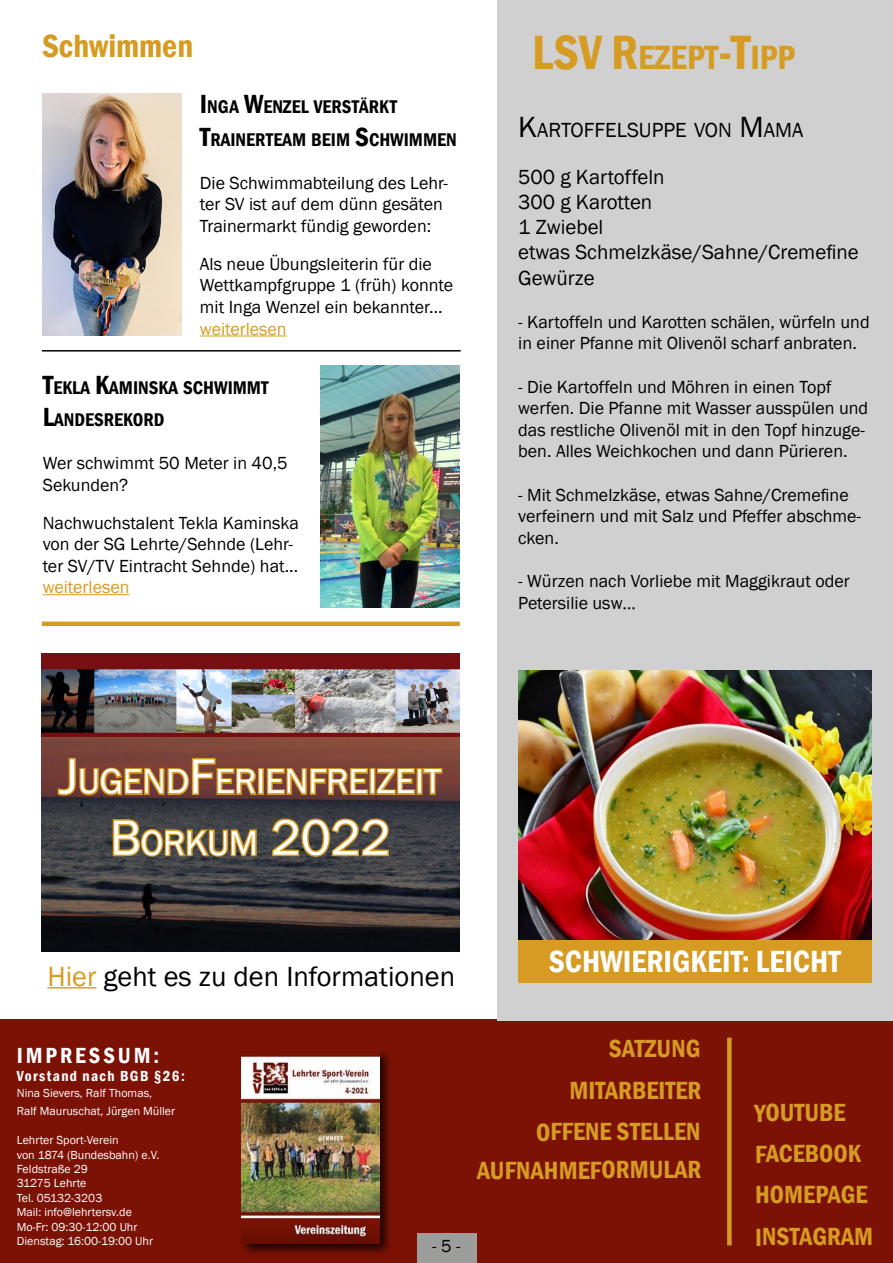
<style>
.page{position:relative;width:893px;height:1263px;background:#fff}
.page>*{position:absolute;margin:0;border:0;box-sizing:border-box;transform-origin:0 0}
.t1{font:51px "Franklin Gothic";color:#fff}
.t2{font:35.7px "Franklin Gothic";color:#fff}
.t3{font:600 condensed 34.65px "Franklin Gothic";color:#d69b22}
.t4{font:600 condensed 33px "Franklin Gothic";color:#d69b22}
.t5{font:600 condensed 31.5px "Franklin Gothic";color:#fff}
.t6{font:28.5px "Franklin Gothic";color:#000}
.t7{font:600 condensed 25.5px "Franklin Gothic";letter-spacing:-.005em;color:#d69b22}
.t8{font:600 condensed 22.5px "Franklin Gothic";letter-spacing:.13em;color:#fff}
.t9{font:21px/25.2px "Franklin Gothic";color:#000}
.t10{font:21px "Franklin Gothic";color:#000}
.t11{font:600 condensed 18.9px/32.4px "Franklin Gothic";color:#000}
.t12{font:18px/21.6px "Franklin Gothic";color:#000}
.t13{font:18px "Franklin Gothic";color:#d69b22}
.t14{font:600 condensed 15px "Franklin Gothic";letter-spacing:.09em;color:#fff}
.t15{font:12px/14.4px "Franklin Gothic";color:#fff}
.s1{font-size:27px}
.s2{font-size:49.5px}
.s3{font-size:30px}
.s4{font-size:51px}
.s5{font-size:35.7px}
.s6{color:#d69b22}
</style>
<div class="page">
<div style="left:0;top:1020px;width:893px;height:243px;background:#7c1206"></div>
<hr style="left:42px;top:350px;width:419px;height:2px;background:#000">
<div style="left:497px;top:0;width:396px;height:1021px;background:#d0d0d0"></div>
<div style="left:518px;top:940px;width:353px;height:42px;background:#d69b22"></div>
<img style="left:518px;top:671px;width:353px;height:269px">
<div style="left:417px;top:1233px;width:60px;height:30px;background:#9d9d9c"></div>
<div style="left:42px;top:621px;width:418px;height:5px;background:#d69b22"></div>
<div style="left:727px;top:1037px;width:5px;height:208px;background:#d69b22"></div>
<div style="left:239px;top:1048px;width:154px;height:209px;background:#000;opacity:.75"></div>
<img style="left:241px;top:1050px;width:138px;height:193px">
<hr style="left:47px;top:987px;width:50px;height:1px;background:#d69b22">
<img style="left:41px;top:737px;width:419px;height:215px">
<svg style="left:56px;top:756px;width:203px;height:44px;background:#955e2e"></svg>
<div style="left:258px;top:768px;width:6px;height:27px;border:3px solid #d69b22"></div>
<svg style="left:265px;top:762px;width:179px;height:38px;background:#9c662e"></svg>
<svg style="left:111px;top:817px;width:147px;height:42px;background:#7f6737"></svg>
<svg style="left:270px;top:817px;width:121px;height:41px;background:#7d6637"></svg>
<img style="left:41px;top:654px;width:419px;height:83px">
<img style="left:42px;top:94px;width:140px;height:242px">
<img style="left:320px;top:365px;width:140px;height:243px">
<hr style="left:43px;top:594px;width:86px;height:1px;background:#d69b22">
<hr style="left:200px;top:336px;width:87px;height:1px;background:#d69b22">
<h3 class="t4" style="left:42px;top:24px;width:153px">Schwimmen</h3>
<p class="t11" style="left:200px;top:90px;width:258px"><span class="s1">I</span> NGA <span class="s1">W</span>ENZEL VERSTÄRKT<br><span class="s1">T</span>RAINERTEAM BEIM <span class="s1">S</span>CHWIMMEN</p>
<p class="t12" style="left:200px;top:172px;width:250px">Die Schwimmabteilung des Lehr&shy;ter SV ist auf dem dünn gesäten<br>Trainermarkt fündig geworden:</p>
<p class="t12" style="left:200px;top:253px;width:255px">Als neue Übungsleiterin für die<br>Wettkampfgruppe 1 (früh) konnte mit Inga Wenzel ein bekannter...</p>
<p class="t13" style="left:200px;top:317px;width:88px">weiterlesen</p>
<p class="t11" style="left:43px;top:371px;width:227px"><span class="s1">T</span>EKLA <span class="s1">K</span>AMINSKA SCHWIMMT<br><span class="s1">L</span>ANDESREKORD</p>
<p class="t12" style="left:43px;top:453px;width:247px">Wer schwimmt 50 Meter in 40,5<br>Sekunden?</p>
<p class="t12" style="left:43px;top:512px;width:258px">Nachwuchstalent Tekla Kaminska von der SG Lehrte/Sehnde (Lehr&shy;ter SV/TV Eintracht Sehnde) hat...</p>
<p class="t13" style="left:43px;top:576px;width:88px">weiterlesen</p>
<h3 class="t3" style="left:532px;top:34px;width:265px"><span class="s2">LSV R</span>EZEPT<span class="s2">-T</span>IPP</h3>
<p class="t10" style="left:518px;top:117px;width:287px"><span class="s3">K</span>ARTOFFELSUPPE VON <span class="s3">M</span>AMA</p>
<p class="t9" style="left:518px;top:165px;width:342px">500 g Kartoffeln<br>300 g Karotten<br>1 Zwiebel<br>etwas Schmelzkäse/Sahne/Cremefine<br>Gewürze</p>
<p class="t12" style="left:518px;top:311px;width:353px">- Kartoffeln und Karotten schälen, würfeln und in einer Pfanne mit Olivenöl scharf anbraten.</p>
<p class="t12" style="left:518px;top:376px;width:351px">- Die Kartoffeln und Möhren in einen Topf werfen. Die Pfanne mit Wasser ausspülen und das restliche Olivenöl mit in den Topf hinzuge&shy;ben. Alles Weichkochen und dann Pürieren.</p>
<p class="t12" style="left:518px;top:484px;width:344px">- Mit Schmelzkäse, etwas Sahne/Cremefine verfeinern und mit Salz und Pfeffer abschme&shy;cken.</p>
<p class="t12" style="left:518px;top:570px;width:333px">- Würzen nach Vorliebe mit Maggikraut oder<br>Petersilie usw…</p>
<h2 class="t2" style="left:59px;top:759px;width:384px"><span class="s4">J</span>UGEND<span class="s4">F</span>ERIENFREIZEIT</h2>
<h1 class="t1" style="left:110px;top:806px;width:282px">B<span class="s5">ORKUM</span> 2022</h1>
<h3 class="t6" style="left:47px;top:958px;width:409px"><span class="s6">Hier</span> geht es zu den Informationen</h3>
<h3 class="t5" style="left:549px;top:941px;width:293px">SCHWIERIGKEIT: LEICHT</h3>
<p class="t8" style="left:17px;top:1040px;width:144px">IMPRESSUM:</p>
<p class="t14" style="left:17px;top:1066px;width:170px">Vorstand nach BGB §26:</p>
<p class="t15" style="left:17px;top:1084px;width:160px;line-height:18px">Nina Sievers, Ralf Thomas,<br>Ralf Mauruschat, Jürgen Müller</p>
<p class="t15" style="left:17px;top:1133px;width:144px">Lehrter Sport-Verein<br>von 1874 (Bundesbahn) e.V.<br>Feldstraße 29<br>31275 Lehrte<br>Tel. 05132-3203<br>Mail: info@lehrtersv.de<br>Mo-Fr: 09:30-12:00 Uhr<br>Dienstag: 16:00-19:00 Uhr</p>
<h3 class="t7" style="left:609px;top:1032px;width:93px">SATZUNG</h3>
<h3 class="t7" style="left:569px;top:1073px;width:134px">MITARBEITER</h3>
<h3 class="t7" style="left:536px;top:1114px;width:166px">OFFENE STELLEN</h3>
<h3 class="t7" style="left:477px;top:1153px;width:226px">AUFNAHMEFORMULAR</h3>
<p class="t12" style="left:432px;top:1236px;width:30px">- 5 -</p>
<h3 class="t7" style="left:754px;top:1096px;width:93px">YOUTUBE</h3>
<h3 class="t7" style="left:755px;top:1137px;width:108px">FACEBOOK</h3>
<h3 class="t7" style="left:755px;top:1178px;width:114px">HOMEPAGE</h3>
<h3 class="t7" style="left:755px;top:1220px;width:120px">INSTAGRAM</h3>
</div>
